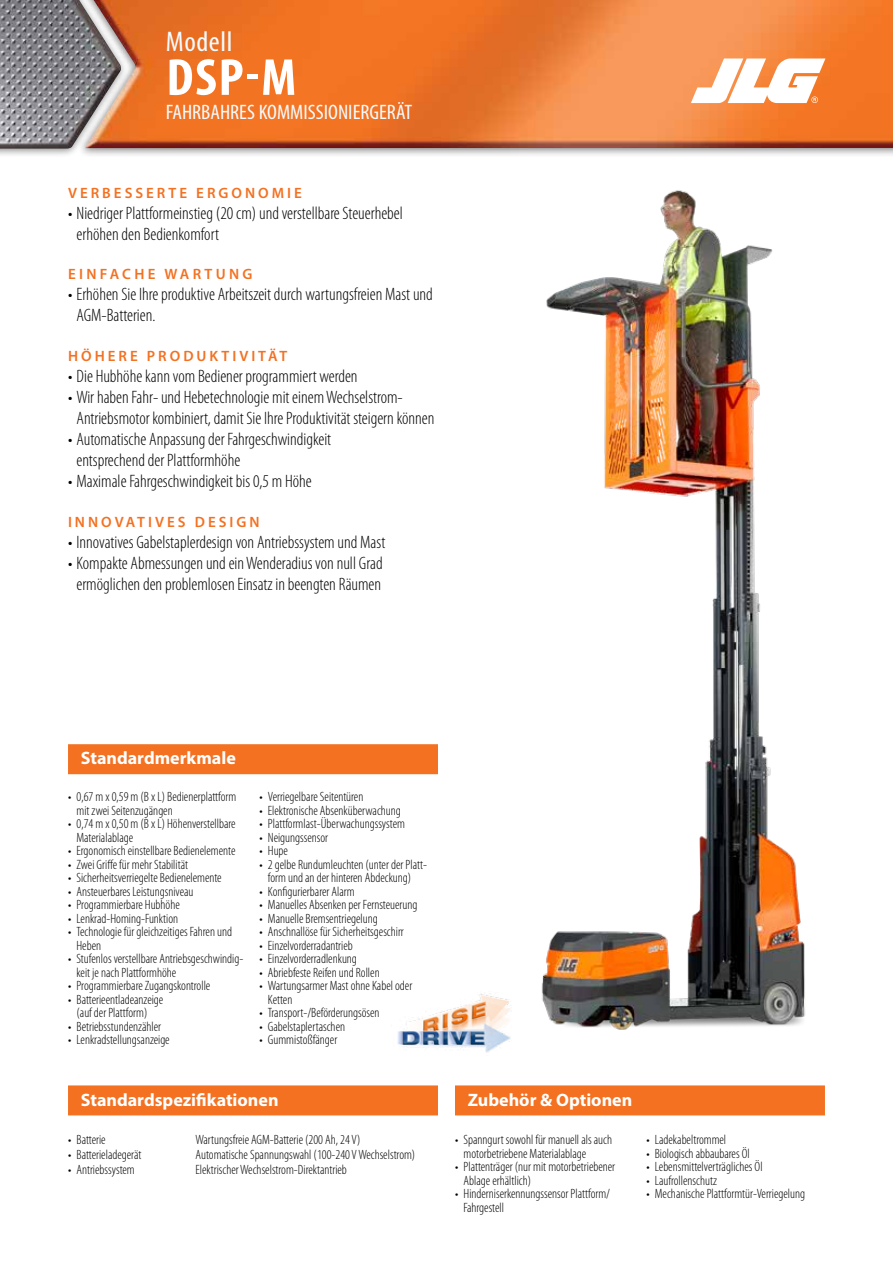
<style>
.page{position:relative;width:893px;height:1263px;background:#fff}
.page>*{position:absolute;margin:0;border:0;box-sizing:border-box;transform-origin:0 0}
.t1{font:700 condensed 52.5px "Myriad Pro";color:#fff;scale:1.05 1}
.t2{font:condensed 28.5px "Myriad Pro";letter-spacing:.02em;color:#f3fbff;scale:1.05 1}
.t3{font:condensed 21px "Myriad Pro";color:#f3fbff;scale:1.05 1}
.t4{font:300 condensed 18px/21px "Myriad Pro";color:#000}
.t5{font:700 18px "Myriad Pro";color:#fff}
.t6{font:600 15px "Myriad Pro";letter-spacing:.2em;color:#f37121}
.t7{font:600 15px "Myriad Pro";letter-spacing:.22em;color:#f37121}
.t8{font:300 condensed 13.5px/13.5px "Myriad Pro";color:#000}
</style>
<div class="page">
<div style="left:77px;top:0;width:816px;height:157px;background:#000;opacity:.5"></div>
<img style="left:127px;top:0;width:766px;height:148px">
<div style="left:0;top:0;width:127px;height:158px;background:#000;opacity:.5"></div>
<img style="left:0;top:0;width:121px;height:149px">
<svg style="left:691px;top:59px;width:134px;height:44px"></svg>
<img style="left:541px;top:190px;width:264px;height:840px">
<img style="left:397px;top:994px;width:114px;height:59px">
<div style="left:68px;top:744px;width:370px;height:30px;background:#f37121"></div>
<div style="left:68px;top:1085px;width:370px;height:30px;background:#f37121"></div>
<div style="left:455px;top:1085px;width:370px;height:30px;background:#f37121"></div>
<h2 class="t2" style="left:166px;top:25px;width:65px">Modell</h2>
<h1 class="t1" style="left:166px;top:45px;width:125px">DSP-M</h1>
<h3 class="t3" style="left:166px;top:99px;width:236px">FAHRBAHRES KOMMISSIONIERGERÄT</h3>
<p class="t6" style="left:68px;top:184px;width:235px">VERBESSERTE ERGONOMIE</p>
<h3 class="t4" style="left:77px;top:203px;width:328px;text-indent:-8px">• Niedriger Plattformeinstieg (20 cm) und verstellbare Steuerhebel erhöhen den Bedienkomfort</h3>
<p class="t7" style="left:68px;top:265px;width:186px">EINFACHE WARTUNG</p>
<h3 class="t4" style="left:77px;top:284px;width:358px;text-indent:-8px">• Erhöhen Sie Ihre produktive Arbeitszeit durch wartungsfreien Mast und<br>AGM-Batterien.</h3>
<p class="t6" style="left:68px;top:346px;width:221px">HÖHERE PRODUKTIVITÄT</p>
<h3 class="t4" style="left:68px;top:365px;width:291px">• Die Hubhöhe kann vom Bediener programmiert werden</h3>
<h3 class="t4" style="left:77px;top:386px;width:359px;text-indent:-8px">• Wir haben Fahr- und Hebetechnologie mit einem Wechselstrom-<br>Antriebsmotor kombiniert, damit Sie Ihre Produktivität steigern können</h3>
<h3 class="t4" style="left:77px;top:428px;width:256px;text-indent:-8px">• Automatische Anpassung der Fahrgeschwindigkeit entsprechend der Plattformhöhe</h3>
<h3 class="t4" style="left:68px;top:470px;width:245px">• Maximale Fahrgeschwindigkeit bis 0,5 m Höhe</h3>
<p class="t6" style="left:68px;top:512px;width:193px">INNOVATIVES DESIGN</p>
<h3 class="t4" style="left:68px;top:531px;width:319px">• Innovatives Gabelstaplerdesign von Antriebssystem und Mast</h3>
<h3 class="t4" style="left:68px;top:552px;width:316px;text-align:center">• Kompakte Abmessungen und ein Wenderadius von null Grad ermöglichen den problemlosen Einsatz in beengten Räumen</h3>
<h3 class="t5" style="left:81px;top:747px;width:157px">Standardmerkmale</h3>
<p class="t8" style="left:77px;top:790px;width:161px;text-indent:-9px">• 0,67 m x 0,59 m (B x L) Bedienerplattform mit zwei Seitenzugängen</p>
<p class="t8" style="left:77px;top:817px;width:161px;text-indent:-9px">• 0,74 m x 0,50 m (B x L) Höhenverstellbare<br>Materialablage</p>
<p class="t8" style="left:68px;top:844px;width:169px">• Ergonomisch einstellbare Bedienelemente</p>
<p class="t8" style="left:68px;top:857px;width:121px">• Zwei Griffe für mehr Stabilität</p>
<p class="t8" style="left:68px;top:871px;width:155px">• Sicherheitsverriegelte Bedienelemente</p>
<p class="t8" style="left:68px;top:884px;width:127px">• Ansteuerbares Leistungsniveau</p>
<p class="t8" style="left:68px;top:898px;width:113px">• Programmierbare Hubhöhe</p>
<p class="t8" style="left:68px;top:911px;width:112px">• Lenkrad-Homing-Funktion</p>
<p class="t8" style="left:77px;top:925px;width:157px;text-indent:-9px">• Technologie für gleichzeitiges Fahren und<br>Heben</p>
<p class="t8" style="left:77px;top:952px;width:168px;text-indent:-9px">• Stufenlos verstellbare Antriebsgeschwindig&shy;keit je nach Plattformhöhe</p>
<p class="t8" style="left:68px;top:979px;width:144px">• Programmierbare Zugangskontrolle</p>
<p class="t8" style="left:68px;top:992px;width:97px;text-align:center">• Batterieentladeanzeige (auf der Plattform)</p>
<p class="t8" style="left:68px;top:1019px;width:95px">• Betriebsstundenzähler</p>
<p class="t8" style="left:68px;top:1033px;width:103px">• Lenkradstellungsanzeige</p>
<p class="t8" style="left:259px;top:790px;width:105px">• Verriegelbare Seitentüren</p>
<p class="t8" style="left:259px;top:803px;width:143px">• Elektronische Absenküberwachung</p>
<p class="t8" style="left:259px;top:817px;width:147px">• Plattformlast-Überwachungssystem</p>
<p class="t8" style="left:259px;top:830px;width:70px">• Neigungssensor</p>
<p class="t8" style="left:259px;top:844px;width:30px">• Hupe</p>
<p class="t8" style="left:259px;top:857px;width:169px;text-align:center">• 2 gelbe Rundumleuchten (unter der Platt&shy;form und an der hinteren Abdeckung)</p>
<p class="t8" style="left:259px;top:884px;width:97px">• Konfigurierbarer Alarm</p>
<p class="t8" style="left:259px;top:898px;width:160px">• Manuelles Absenken per Fernsteuerung</p>
<p class="t8" style="left:259px;top:911px;width:120px">• Manuelle Bremsentriegelung</p>
<p class="t8" style="left:259px;top:925px;width:146px">• Anschnallöse für Sicherheitsgeschirr</p>
<p class="t8" style="left:259px;top:938px;width:95px">• Einzelvorderradantrieb</p>
<p class="t8" style="left:259px;top:952px;width:99px">• Einzelvorderradlenkung</p>
<p class="t8" style="left:259px;top:965px;width:122px">• Abriebfeste Reifen und Rollen</p>
<p class="t8" style="left:268px;top:979px;width:146px;text-indent:-9px">• Wartungsarmer Mast ohne Kabel oder<br>Ketten</p>
<p class="t8" style="left:259px;top:1006px;width:122px">• Transport-/Beförderungsösen</p>
<p class="t8" style="left:259px;top:1019px;width:87px">• Gabelstaplertaschen</p>
<p class="t8" style="left:259px;top:1033px;width:79px">• Gummistoßfänger</p>
<h3 class="t5" style="left:81px;top:1088px;width:199px">Standardspezifikationen</h3>
<h3 class="t5" style="left:468px;top:1088px;width:166px">Zubehör &amp; Optionen</h3>
<p class="t8" style="left:68px;top:1133px;width:39px">• Batterie</p>
<p class="t8" style="left:196px;top:1133px;width:166px">Wartungsfreie AGM-Batterie (200 Ah, 24 V)</p>
<p class="t8" style="left:68px;top:1148px;width:75px">• Batterieladegerät</p>
<p class="t8" style="left:196px;top:1148px;width:221px">Automatische Spannungswahl (100-240 V Wechselstrom)</p>
<p class="t8" style="left:68px;top:1163px;width:68px">• Antriebssystem</p>
<p class="t8" style="left:196px;top:1163px;width:153px">Elektrischer Wechselstrom-Direktantrieb</p>
<p class="t8" style="left:463px;top:1133px;width:150px;text-indent:-9px">• Spanngurt sowohl für manuell als auch motorbetriebene Materialablage</p>
<p class="t8" style="left:463px;top:1160px;width:153px;text-indent:-9px">• Plattenträger (nur mit motorbetriebener<br>Ablage erhältlich)</p>
<p class="t8" style="left:463px;top:1187px;width:148px;text-indent:-9px">• Hinderniserkennungssensor Plattform/<br>Fahrgestell</p>
<p class="t8" style="left:646px;top:1133px;width:81px">• Ladekabeltrommel</p>
<p class="t8" style="left:646px;top:1147px;width:105px">• Biologisch abbaubares Öl</p>
<p class="t8" style="left:646px;top:1160px;width:118px">• Lebensmittelverträgliches Öl</p>
<p class="t8" style="left:646px;top:1174px;width:72px">• Laufrollenschutz</p>
<p class="t8" style="left:646px;top:1187px;width:160px">• Mechanische Plattformtür-Verriegelung</p>
</div>
